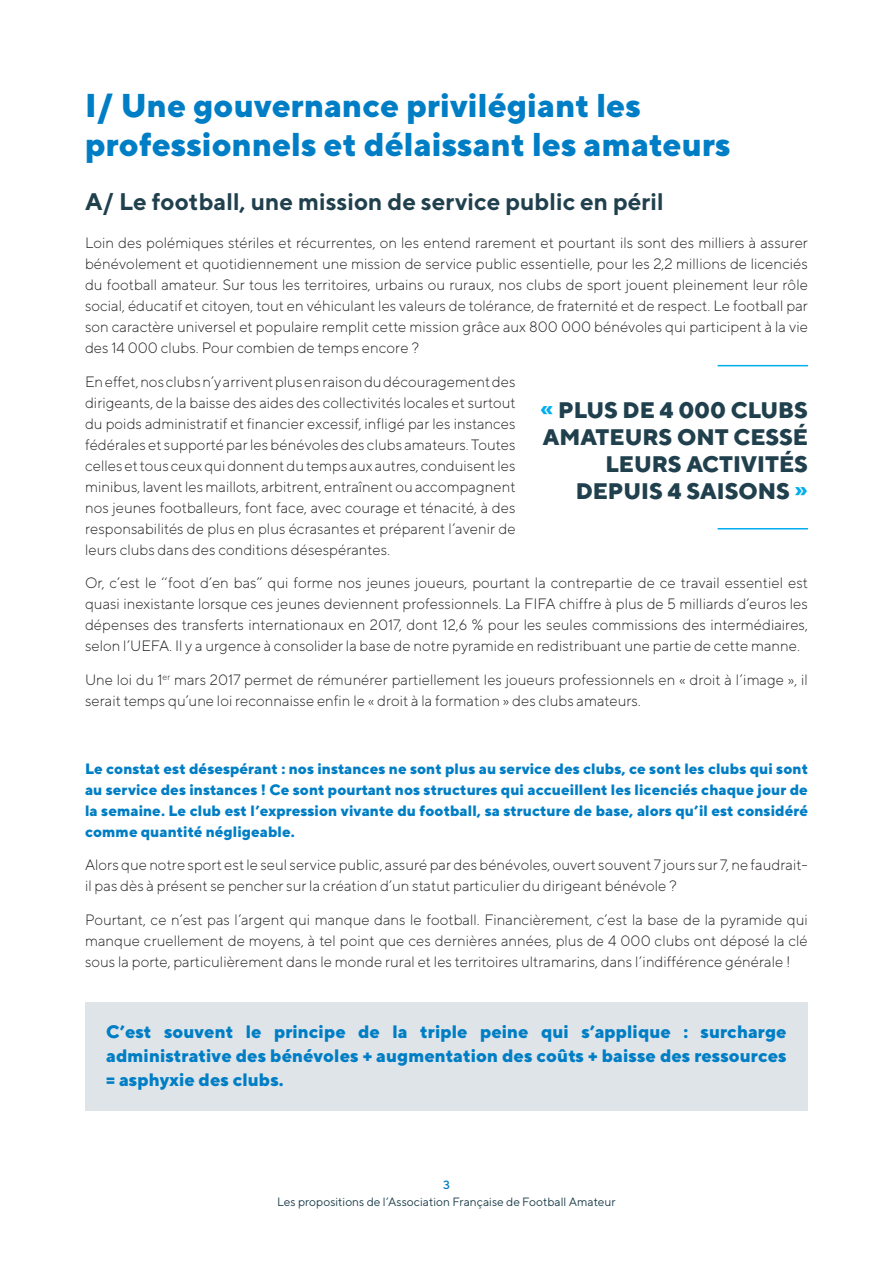
<style>
.page{position:relative;width:893px;height:1263px;background:#fff}
.page>*{position:absolute;margin:0;border:0;box-sizing:border-box;transform-origin:0 0}
.Titre_1{font:800 33px/39px "TT Norms";color:#007ec5}
.Titre_2{font:700 24px "TT Norms";color:#20404d}
.Courant{font:800 22.5px/27px "TT Norms";color:#20404d;text-align:right}
.Courant-2{font:800 18px/24px "TT Norms";color:#007ec5;text-align:justify}
.Courant-3{font:300 15px/21px "TT Norms";color:#231f20;text-align:justify}
.Courant-4{font:800 15px/21px "TT Norms";color:#007ec5;text-align:justify}
.t1{font:12px "TT Norms";color:#20404d}
.t2{font:500 12px "TT Norms";color:#007ec5}
.s1{color:#00aeef}
</style>
<div class="page">
<div style="left:85px;top:1002px;width:723px;height:109px;background:#dfe4e8"></div>
<hr style="left:718px;top:365px;width:90px;height:1px;background:#00aeef">
<hr style="left:718px;top:528px;width:90px;height:1px;background:#00aeef">
<p class="Titre_1" style="left:85px;top:85px;width:647px">I/ Une gouvernance privilégiant les professionnels et délaissant les amateurs</p>
<p class="Titre_2" style="left:85px;top:186px;width:580px">A/ Le football, une mission de service public en péril</p>
<p class="Courant-3" style="left:85px;top:232px;width:724px">Loin des polémiques stériles et récurrentes, on les entend rarement et pourtant ils sont des milliers à assurer bénévolement et quotidiennement une mission de service public essentielle, pour les 2,2 millions de licenciés du football amateur. Sur tous les territoires, urbains ou ruraux, nos clubs de sport jouent pleinement leur rôle social, éducatif et citoyen, tout en véhiculant les valeurs de tolérance, de fraternité et de respect. Le football par son caractère universel et populaire remplit cette mission grâce aux 800 000 bénévoles qui participent à la vie des 14 000 clubs. Pour combien de temps encore ?</p>
<p class="Courant-3" style="left:85px;top:370px;width:432px">En effet, nos clubs n’y arrivent plus en raison du découragement des dirigeants, de la baisse des aides des collectivités locales et surtout du poids administratif et financier excessif, infligé par les instances fédérales et supporté par les bénévoles des clubs amateurs. Toutes celles et tous ceux qui donnent du temps aux autres, conduisent les minibus, lavent les maillots, arbitrent, entraînent ou accompagnent nos jeunes footballeurs, font face, avec courage et ténacité, à des responsabilités de plus en plus écrasantes et préparent l’avenir de leurs clubs dans des conditions désespérantes.</p>
<p class="Courant-3" style="left:85px;top:572px;width:724px">Or, c’est le ‘‘foot d’en bas’’ qui forme nos jeunes joueurs, pourtant la contrepartie de ce travail essentiel est quasi inexistante lorsque ces jeunes deviennent professionnels. La FIFA chiffre à plus de 5 milliards d’euros les dépenses des transferts internationaux en 2017, dont 12,6 % pour les seules commissions des intermédiaires, selon l’UEFA. Il y a urgence à consolider la base de notre pyramide en redistribuant une partie de cette manne.</p>
<p class="Courant-3" style="left:85px;top:669px;width:724px">Une loi du 1<sup>er</sup> mars 2017 permet de rémunérer partiellement les joueurs professionnels en « droit à l’image », il serait temps qu’une loi reconnaisse enfin le « droit à la formation » des clubs amateurs.</p>
<p class="Courant" style="left:540px;top:396px;width:269px"><span class="s1">«</span> PLUS DE 4 000 CLUBS<br>AMATEURS ONT CESSÉ<br>LEURS ACTIVITÉS<br>DEPUIS 4 SAISONS <span class="s1">»</span></p>
<p class="Courant-4" style="left:85px;top:757px;width:724px">Le constat est désespérant : nos instances ne sont plus au service des clubs, ce sont les clubs qui sont au service des instances ! Ce sont pourtant nos structures qui accueillent les licenciés chaque jour de la semaine. Le club est l’expression vivante du football, sa structure de base, alors qu’il est considéré comme quantité négligeable.</p>
<p class="Courant-3" style="left:85px;top:854px;width:724px">Alors que notre sport est le seul service public, assuré par des bénévoles, ouvert souvent 7 jours sur 7, ne faudrait&shy;il pas dès à présent se pencher sur la création d’un statut particulier du dirigeant bénévole ?</p>
<p class="Courant-3" style="left:85px;top:909px;width:724px">Pourtant, ce n’est pas l’argent qui manque dans le football. Financièrement, c’est la base de la pyramide qui manque cruellement de moyens, à tel point que ces dernières années, plus de 4 000 clubs ont déposé la clé sous la porte, particulièrement dans le monde rural et les territoires ultramarins, dans l’indifférence générale !</p>
<p class="Courant-2" style="left:106px;top:1019px;width:682px">C’est souvent le principe de la triple peine qui s’applique : surcharge administrative des bénévoles + augmentation des coûts + baisse des ressources = asphyxie des clubs.</p>
<p class="t2" style="left:443px;top:1178px;width:8px">3</p>
<p class="t1" style="left:277px;top:1194px;width:340px">Les propositions de l’Association Française de Football Amateur</p>
</div>
